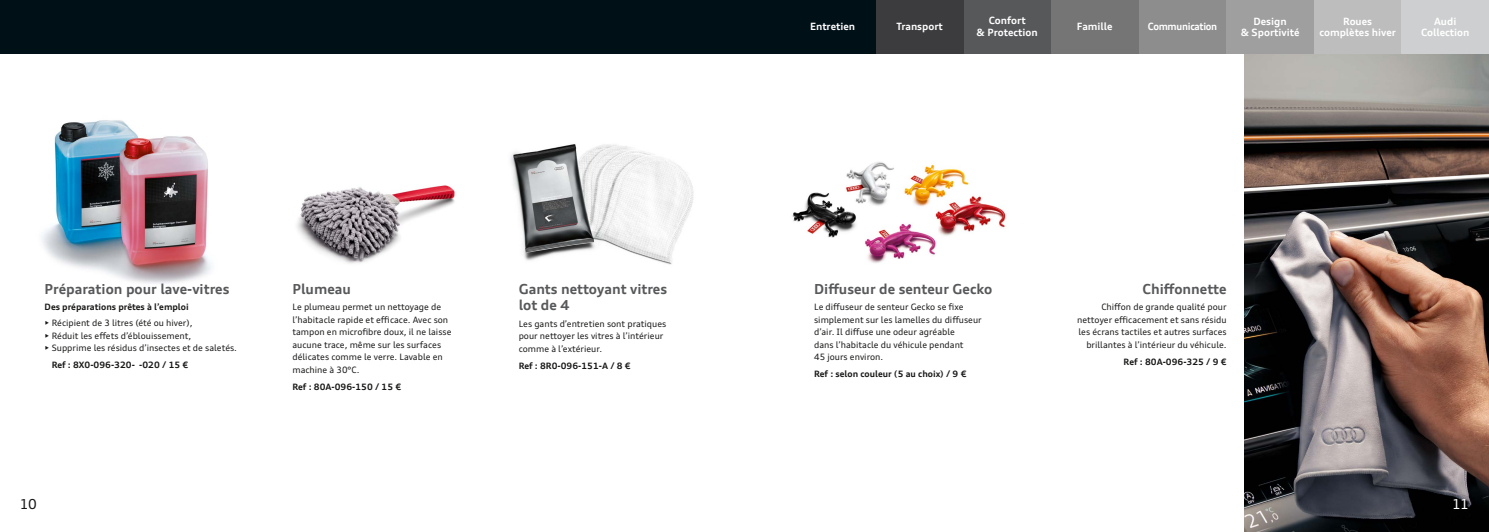
<style>
.page{position:relative;width:1489px;height:532px;background:#fff}
.page>*{position:absolute;margin:0;border:0;box-sizing:border-box;transform-origin:0 0}
.t1{font:700 13.75px/16.2px "Audi Type";color:#57585a}
.t2{font:13.75px "Audi Type";color:#fff}
.t3{font:13.75px "Audi Type";color:#181716}
.t4{font:700 10px/11.2px "Audi Type";color:#fff;text-align:center}
.t5{font:700 10px "Audi Type";letter-spacing:-.03em;color:#fff;scale:.95 1}
.t6{font:8.75px/12.5px "Audi Type";color:#181716}
.t7{font:700 8.75px "Audi Type";color:#181716}
</style>
<div class="page">
<img style="left:297px;top:185px;width:158px;height:79px">
<img style="left:1244px;top:53px;width:244px;height:478px">
<img style="left:510px;top:144px;width:184px;height:121px">
<img style="left:792px;top:162px;width:214px;height:76px">
<img style="left:858px;top:222px;width:79px;height:41px">
<img style="left:41px;top:120px;width:171px;height:164px">
<div style="left:0;top:0;width:877px;height:53px;background:#001017"></div>
<div style="left:1138px;top:0;width:88px;height:53px;background:#8d8d8d"></div>
<div style="left:963px;top:0;width:87px;height:53px;background:#57585a"></div>
<div style="left:1313px;top:0;width:88px;height:53px;background:#bebdbe"></div>
<div style="left:875px;top:0;width:88px;height:53px;background:#3c3b3e"></div>
<div style="left:1226px;top:0;width:87px;height:53px;background:#9e9f9e"></div>
<div style="left:1050px;top:0;width:88px;height:53px;background:#757575"></div>
<div style="left:1401px;top:0;width:87px;height:53px;background:#cecfd0"></div>
<h1 class="t1" style="left:45px;top:281px;width:186px">Préparation pour lave-vitres</h1>
<p class="t7" style="left:45px;top:301px;width:146px">Des préparations prêtes à l’emploi</p>
<p class="t6" style="left:45px;top:317px;width:149px">• Récipient de 3 litres (été ou hiver),</p>
<p class="t6" style="left:45px;top:329px;width:148px">• Réduit les effets d’éblouissement,</p>
<p class="t6" style="left:45px;top:342px;width:194px">• Supprime les résidus d’insectes et de saletés.</p>
<p class="t7" style="left:52px;top:360px;width:138px">Ref : 8X0-096-320- -020 / 15 €</p>
<h1 class="t3" style="left:20px;top:495px;width:18px">10</h1>
<h1 class="t1" style="left:292px;top:281px;width:60px">Plumeau</h1>
<p class="t6" style="left:292px;top:300px;width:160px">Le plumeau permet un nettoyage de l’habitacle rapide et efficace. Avec son tampon en microfibre doux, il ne laisse aucune trace, même sur les surfaces délicates comme le verre. Lavable en machine à 30°C.</p>
<p class="t7" style="left:292px;top:381px;width:110px">Ref : 80A-096-150 / 15 €</p>
<h1 class="t1" style="left:518px;top:281px;width:150px">Gants nettoyant vitres lot de 4</h1>
<p class="t6" style="left:518px;top:317px;width:149px">Les gants d’entretien sont pratiques pour nettoyer les vitres à l’intérieur comme à l’extérieur.</p>
<p class="t7" style="left:518px;top:360px;width:114px">Ref : 8R0-096-151-A / 8 €</p>
<p class="t4" style="left:976px;top:15px;width:63px;line-height:12px">Confort<br>&amp; Protection</p>
<p class="t4" style="left:1319px;top:15px;width:78px">Roues complètes hiver</p>
<p class="t4" style="left:1076px;top:21px;width:37px">Famille</p>
<p class="t4" style="left:1420px;top:15px;width:50px">Audi<br>Collection</p>
<p class="t4" style="left:896px;top:21px;width:48px">Transport</p>
<p class="t4" style="left:1240px;top:15px;width:60px">Design<br>&amp; Sportivité</p>
<p class="t4" style="left:810px;top:21px;width:47px">Entretien</p>
<p class="t5" style="left:1147px;top:21px;width:75px">Communication</p>
<h1 class="t1" style="left:814px;top:281px;width:180px">Diffuseur de senteur Gecko</h1>
<p class="t6" style="left:814px;top:300px;width:169px">Le diffuseur de senteur Gecko se fixe simplement sur les lamelles du diffuseur d’air. Il diffuse une odeur agréable<br>dans l’habitacle du véhicule pendant<br>45 jours environ.</p>
<p class="t7" style="left:814px;top:368px;width:154px">Ref : selon couleur (5 au choix) / 9 €</p>
<h1 class="t1" style="left:1142px;top:281px;width:86px">Chiffonnette</h1>
<p class="t6" style="left:1077px;top:300px;width:151px;text-align:right">Chiffon de grande qualité pour nettoyer efficacement et sans résidu les écrans tactiles et autres surfaces brillantes à l’intérieur du véhicule.</p>
<p class="t7" style="left:1123px;top:356px;width:104px">Ref : 80A-096-325 / 9 €</p>
<h1 class="t2" style="left:1451px;top:495px;width:18px">11</h1>
</div>
